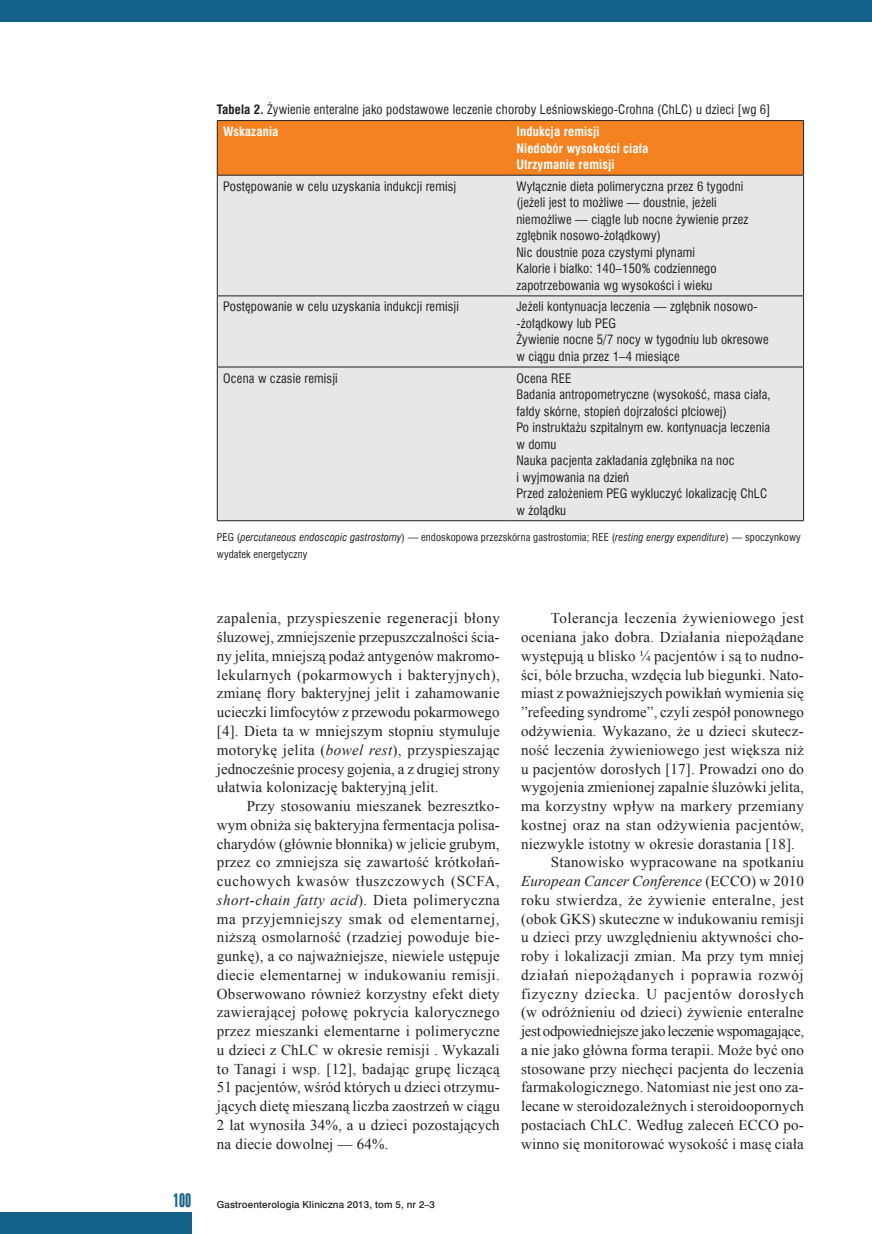
<style>
.page{position:relative;width:872px;height:1234px;background:#fff}
.page>*{position:absolute;margin:0;border:0;box-sizing:border-box;transform-origin:0 0}
.t1{font:18px "Swis 924 EU";color:#14618a}
.t2{font:15px/18.8px "Times New Roman";letter-spacing:.01em;color:#231f20;text-align:justify}
.t3{font:15px "Times New Roman";letter-spacing:.05em;color:#231f20}
.t4{font:15px "Times New Roman";letter-spacing:-.025em;color:#231f20}
.t5{font:15px "Times New Roman";letter-spacing:.035em;color:#231f20}
.t6{font:italic 15px "Times New Roman";letter-spacing:.01em;color:#231f20}
.t7{font:15px "Times New Roman";letter-spacing:.03em;color:#231f20}
.t8{font:12.75px/16.5px "Swis 721 Cn EU";letter-spacing:.01em;color:#231f20}
.t9{font:700 12.75px/16.5px "Swis 721 Cn EU";letter-spacing:.01em;color:#fff}
.t10{font:10.5px/16.5px "Swis 721 Cn EU";letter-spacing:.01em;color:#231f20}
.t11{font:9.75px "Swis 721 Md EU";letter-spacing:.015em;color:#231f20}
.s1{font-weight:700}
.s2{font-weight:700;color:#fff}
.s3{font-style:italic}
.s4{font-style:normal}
</style>
<div class="page">
<div style="left:0;top:0;width:872px;height:21px;background:#14618a"></div>
<div style="left:0;top:1212px;width:191px;height:21px;background:#14618a"></div>
<div style="left:218px;top:121px;width:585px;height:54px;background:#f58220"></div>
<div style="left:218px;top:176px;width:585px;height:344px;background:#e6e7e9"></div>
<hr style="left:217px;top:175px;width:293px;height:1px;background:#231f20">
<hr style="left:217px;top:175px;width:1px;height:120px;background:#231f20">
<hr style="left:510px;top:175px;width:294px;height:1px;background:#231f20">
<hr style="left:803px;top:175px;width:1px;height:120px;background:#231f20">
<hr style="left:217px;top:295px;width:293px;height:1px;background:#231f20">
<hr style="left:217px;top:296px;width:1px;height:70px;background:#231f20">
<hr style="left:510px;top:295px;width:294px;height:1px;background:#231f20">
<hr style="left:803px;top:296px;width:1px;height:70px;background:#231f20">
<hr style="left:217px;top:366px;width:293px;height:1px;background:#231f20">
<hr style="left:217px;top:367px;width:1px;height:153px;background:#231f20">
<hr style="left:510px;top:366px;width:294px;height:1px;background:#231f20">
<hr style="left:803px;top:367px;width:1px;height:153px;background:#231f20">
<hr style="left:217px;top:520px;width:293px;height:1px;background:#231f20">
<hr style="left:510px;top:520px;width:294px;height:1px;background:#231f20">
<hr style="left:217px;top:120px;width:293px;height:1px;background:#231f20">
<hr style="left:217px;top:121px;width:1px;height:54px;background:#231f20">
<hr style="left:510px;top:120px;width:294px;height:1px;background:#231f20">
<hr style="left:803px;top:121px;width:1px;height:54px;background:#231f20">
<p class="t8" style="left:223px;top:98px;width:548px;line-height:22px;text-indent:-6px"><span class="s1">Tabela 2.</span> Żywienie enteralne jako podstawowe leczenie choroby Leśniowskiego-Crohna (ChLC) u dzieci [wg 6]<br><span class="s2">Wskazania</span></p>
<p class="t9" style="left:516px;top:124px;width:133px">Indukcja remisji<br>Niedobór wysokości ciała<br>Utrzymanie remisji</p>
<p class="t8" style="left:223px;top:178px;width:234px">Postępowanie w celu uzyskania indukcji remisj</p>
<p class="t8" style="left:516px;top:178px;width:234px">Wyłącznie dieta polimeryczna przez 6 tygodni (jeżeli jest to możliwe — doustnie, jeżeli niemożliwe — ciągłe lub nocne żywienie przez zgłębnik nosowo-żołądkowy)<br>Nic doustnie poza czystymi płynami<br>Kalorie i białko: 140–150% codziennego zapotrzebowania wg wysokości i wieku</p>
<p class="t8" style="left:223px;top:298px;width:237px">Postępowanie w celu uzyskania indukcji remisji</p>
<p class="t8" style="left:516px;top:298px;width:254px">Jeżeli kontynuacja leczenia — zgłębnik nosowo--żołądkowy lub PEG<br>Żywienie nocne 5/7 nocy w tygodniu lub okresowe w ciągu dnia przez 1–4 miesiące</p>
<p class="t8" style="left:223px;top:369px;width:116px">Ocena w czasie remisji</p>
<p class="t8" style="left:516px;top:369px;width:256px">Ocena REE<br>Badania antropometryczne (wysokość, masa ciała, fałdy skórne, stopień dojrzałości płciowej)<br>Po instruktażu szpitalnym ew. kontynuacja leczenia w domu<br>Nauka pacjenta zakładania zgłębnika na noc<br>i wyjmowania na dzień<br>Przed założeniem PEG wykluczyć lokalizację ChLC w żołądku</p>
<p class="t10" style="left:217px;top:529px;width:585px">PEG (<span class="s3">percutaneous endoscopic gastrostomy</span>) — endoskopowa przezskórna gastrostomia; REE (<span class="s3">resting energy expenditure</span>) — spoczynkowy wydatek energetyczny</p>
<p class="t2" style="left:217px;top:608px;width:284px">zapalenia, przyspieszenie regeneracji błony śluzowej, zmniejszenie przepuszczalności ścia&shy;ny jelita, mniejszą podaż antygenów makromo&shy;lekularnych (pokarmowych i bakteryjnych), zmianę flory bakteryjnej jelit i zahamowanie ucieczki limfocytów z przewodu pokarmowego [4]. Dieta ta w mniejszym stopniu stymuluje motorykę jelita (<span class="s3">bowel rest</span>), przyspieszając jednocześnie procesy gojenia, a z drugiej strony ułatwia kolonizację bakteryjną jelit.</p>
<p class="t2" style="left:217px;top:796px;width:284px;text-indent:30px">Przy stosowaniu mieszanek bezresztko&shy;wym obniża się bakteryjna fermentacja polisa&shy;charydów (głównie błonnika) w jelicie grubym, przez co zmniejsza się zawartość krótkołań&shy;cuchowych kwasów tłuszczowych (SCFA, <span class="s3">short-chain fatty acid</span>). Dieta polimeryczna ma przyjemniejszy smak od elementarnej, niższą osmolarność (rzadziej powoduje bie&shy;gunkę), a co najważniejsze, niewiele ustępuje diecie elementarnej w indukowaniu remisji.<br>Obserwowano również korzystny efekt diety zawierającej połowę pokrycia kalorycznego przez mieszanki elementarne i polimeryczne u dzieci z ChLC w okresie remisji . Wykazali to Tanagi i wsp. [12], badając grupę liczącą 51 pacjentów, wśród których u dzieci otrzymu&shy;jących dietę mieszaną liczba zaostrzeń w ciągu 2 lat wynosiła 34%, a u dzieci pozostających na diecie dowolnej — 64%.</p>
<p class="t1" style="left:173px;top:1188px;width:20px">100</p>
<p class="t11" style="left:217px;top:1198px;width:220px">Gastroenterologia Kliniczna 2013, tom 5, nr 2–3</p>
<p class="t7" style="left:551px;top:608px;width:255px">Tolerancja leczenia żywieniowego jest</p>
<p class="t2" style="left:521px;top:627px;width:284px">oceniana jako dobra. Działania niepożądane</p>
<p class="t2" style="left:521px;top:646px;width:284px">występują u blisko ¼ pacjentów i są to nudno-</p>
<p class="t2" style="left:521px;top:665px;width:284px">ści, bóle brzucha, wzdęcia lub biegunki. Nato-</p>
<p class="t2" style="left:521px;top:683px;width:284px">miast z poważniejszych powikłań wymienia się</p>
<p class="t2" style="left:521px;top:702px;width:284px">”refeeding syndrome”, czyli zespół ponownego</p>
<p class="t2" style="left:521px;top:721px;width:284px">odżywienia. Wykazano, że u dzieci skutecz-</p>
<p class="t2" style="left:521px;top:740px;width:284px">ność leczenia żywieniowego jest większa niż</p>
<p class="t2" style="left:521px;top:758px;width:284px">u pacjentów dorosłych [17]. Prowadzi ono do</p>
<p class="t2" style="left:521px;top:777px;width:284px">wygojenia zmienionej zapalnie śluzówki jelita,</p>
<p class="t2" style="left:521px;top:796px;width:284px">ma korzystny wpływ na markery przemiany</p>
<p class="t2" style="left:521px;top:815px;width:284px">kostnej oraz na stan odżywienia pacjentów,</p>
<p class="t2" style="left:521px;top:833px;width:275px">niezwykle istotny w okresie dorastania [18].</p>
<p class="t2" style="left:551px;top:852px;width:255px">Stanowisko wypracowane na spotkaniu</p>
<p class="t6" style="left:521px;top:870px;width:284px">European Cancer Conference <span class="s4">(ECCO) w 2010</span></p>
<p class="t5" style="left:521px;top:889px;width:284px">roku stwierdza, że żywienie enteralne, jest</p>
<p class="t2" style="left:521px;top:908px;width:284px">(obok GKS) skuteczne w indukowaniu remisji</p>
<p class="t2" style="left:521px;top:927px;width:284px">u dzieci przy uwzględnieniu aktywności cho-</p>
<p class="t2" style="left:521px;top:946px;width:284px">roby i lokalizacji zmian. Ma przy tym mniej</p>
<p class="t3" style="left:521px;top:964px;width:284px">działań niepożądanych i poprawia rozwój</p>
<p class="t3" style="left:521px;top:983px;width:284px">fizyczny dziecka. U pacjentów dorosłych</p>
<p class="t2" style="left:521px;top:1002px;width:284px">(w odróżnieniu od dzieci) żywienie enteralne</p>
<p class="t4" style="left:521px;top:1020px;width:284px">jest odpowiedniejsze jako leczenie wspomagające,</p>
<p class="t2" style="left:521px;top:1040px;width:284px">a nie jako główna forma terapii. Może być ono</p>
<p class="t2" style="left:521px;top:1058px;width:284px">stosowane przy niechęci pacjenta do leczenia</p>
<p class="t2" style="left:521px;top:1077px;width:284px">farmakologicznego. Natomiast nie jest ono za-</p>
<p class="t2" style="left:521px;top:1096px;width:284px">lecane w steroidozależnych i steroidoopornych</p>
<p class="t2" style="left:521px;top:1115px;width:284px">postaciach ChLC. Według zaleceń ECCO po-</p>
<p class="t2" style="left:521px;top:1133px;width:284px">winno się monitorować wysokość i masę ciała</p>
</div>
